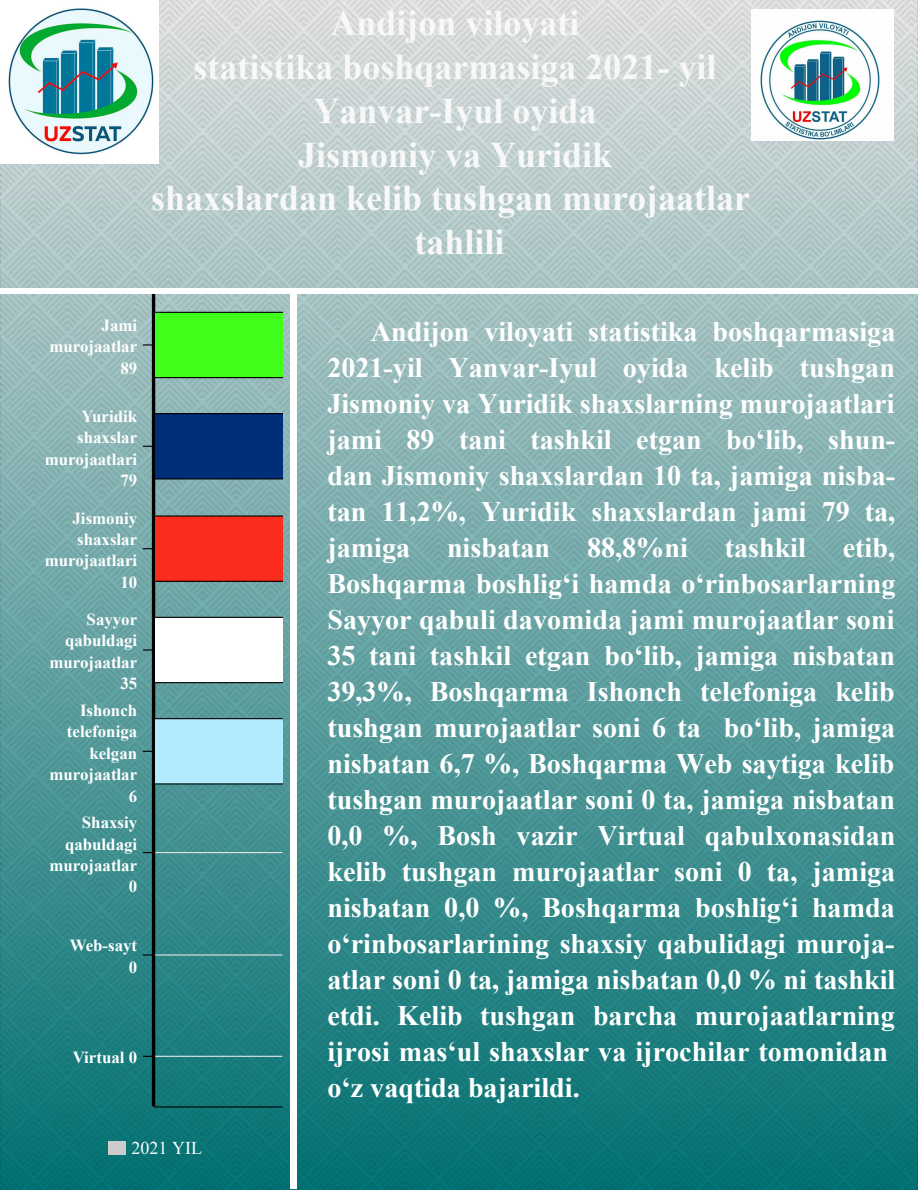
<style>
.page{position:relative;width:918px;height:1190px;background:#fff}
.page>*{position:absolute;margin:0;border:0;box-sizing:border-box;transform-origin:0 0}
.t1{font:700 36px/43.8px "Times New Roman";color:#f8f8f8;text-align:center}
.t2{font:700 28.2px/36px "Times New Roman";color:#fff;text-align:justify}
.t3{font:18px "Times New Roman";color:#fff}
.t4{font:700 16.8px/21.3px "Times New Roman";color:#fff;text-align:right}
</style>
<div class="page">
<div style="left:0;top:0;width:918px;height:1189px;background:linear-gradient(to bottom,#dedede,#017071)"></div>
<hr style="left:154px;top:852px;width:128px;height:1px;background:#e4e4e4">
<hr style="left:154px;top:954px;width:128px;height:1px;background:#e4e4e4">
<hr style="left:154px;top:1055px;width:128px;height:1px;background:#e4e4e4">
<hr style="left:152px;top:294px;width:3px;height:812px;background:#000">
<hr style="left:154px;top:1106px;width:128px;height:1px;background:#000">
<svg style="left:143px;top:312px;width:139px;height:66px;background:#44ee23"></svg>
<svg style="left:143px;top:413px;width:139px;height:66px;background:#083476"></svg>
<svg style="left:143px;top:515px;width:139px;height:67px;background:#e33324"></svg>
<svg style="left:143px;top:617px;width:139px;height:66px"></svg>
<svg style="left:143px;top:718px;width:139px;height:66px;background:#a3d9eb"></svg>
<div style="left:108px;top:1141px;width:18px;height:13px;background:#ccc"></div>
<div style="left:0;top:288px;width:918px;height:6px;background:#fff"></div>
<div style="left:290px;top:291px;width:7px;height:897px;background:#fff"></div>
<img style="left:752px;top:9px;width:141px;height:132px">
<img style="left:0;top:0;width:159px;height:163px">
<p class="t1" style="left:151px;top:0;width:601px">Andijon viloyati<br>statistika boshqarmasiga 2021- yil<br>Yanvar-Iyul oyida<br>Jismoniy va Yuridik<br>shaxslardan kelib tushgan murojaatlar tahlili</p>
<p class="t4" style="left:49px;top:314px;width:89px">Jami murojaatlar<br>89</p>
<p class="t4" style="left:45px;top:405px;width:94px">Yuridik shaxslar murojaatlari<br>79</p>
<p class="t4" style="left:45px;top:507px;width:94px">Jismoniy shaxslar murojaatlari<br>10</p>
<p class="t4" style="left:49px;top:608px;width:89px">Sayyor qabuldagi murojaatlar<br>35</p>
<p class="t4" style="left:49px;top:699px;width:89px">Ishonch telefoniga kelgan murojaatlar<br>6</p>
<p class="t4" style="left:49px;top:811px;width:89px">Shaxsiy qabuldagi murojaatlar<br>0</p>
<p class="t4" style="left:70px;top:934px;width:69px">Web-sayt<br>0</p>
<p class="t4" style="left:73px;top:1046px;width:66px">Virtual 0</p>
<p class="t2" style="left:327px;top:313px;width:570px;text-indent:44px">Andijon viloyati statistika boshqarmasiga 2021-yil Yanvar-Iyul oyida kelib tushgan Jismoniy va Yuridik shaxslarning murojaatlari jami 89 tani tashkil etgan bo‘lib, shun&shy;dan Jismoniy shaxslardan 10 ta, jamiga nisba&shy;tan 11,2%, Yuridik shaxslardan jami 79 ta, jamiga</p>
<p class="t2" style="left:327px;top:529px;width:570px;text-align:left;text-indent:515px">etib, Boshqarma boshlig‘i hamda o‘rinbosarlarning Sayyor qabuli davomida jami murojaatlar soni 35 tani tashkil etgan bo‘lib, jamiga nisbatan 39,3%, Boshqarma Ishonch telefoniga kelib tushgan murojaatlar soni 6 ta bo‘lib, jamiga nisbatan 6,7 %, Boshqarma Web saytiga kelib tushgan murojaatlar soni 0 ta, jamiga nisbatan 0,0 %, Bosh vazir Virtual qabulxonasidan kelib tushgan murojaatlar soni 0 ta, jamiga nisbatan 0,0 %, Boshqarma boshlig‘i hamda o‘rinbosarlarining shaxsiy qabulidagi muroja&shy;atlar soni 0 ta, jamiga nisbatan 0,0 % ni tashkil etdi. Kelib tushgan barcha murojaatlarning ijrosi mas‘ul shaxslar va ijrochilar tomonidan o‘z vaqtida bajarildi.</p>
<p class="t2" style="left:447px;top:529px;width:105px">nisbatan</p>
<p class="t2" style="left:587px;top:529px;width:102px">88,8%ni</p>
<p class="t2" style="left:725px;top:529px;width:83px">tashkil</p>
<p class="t3" style="left:132px;top:1135px;width:72px">2021 YIL</p>
</div>
